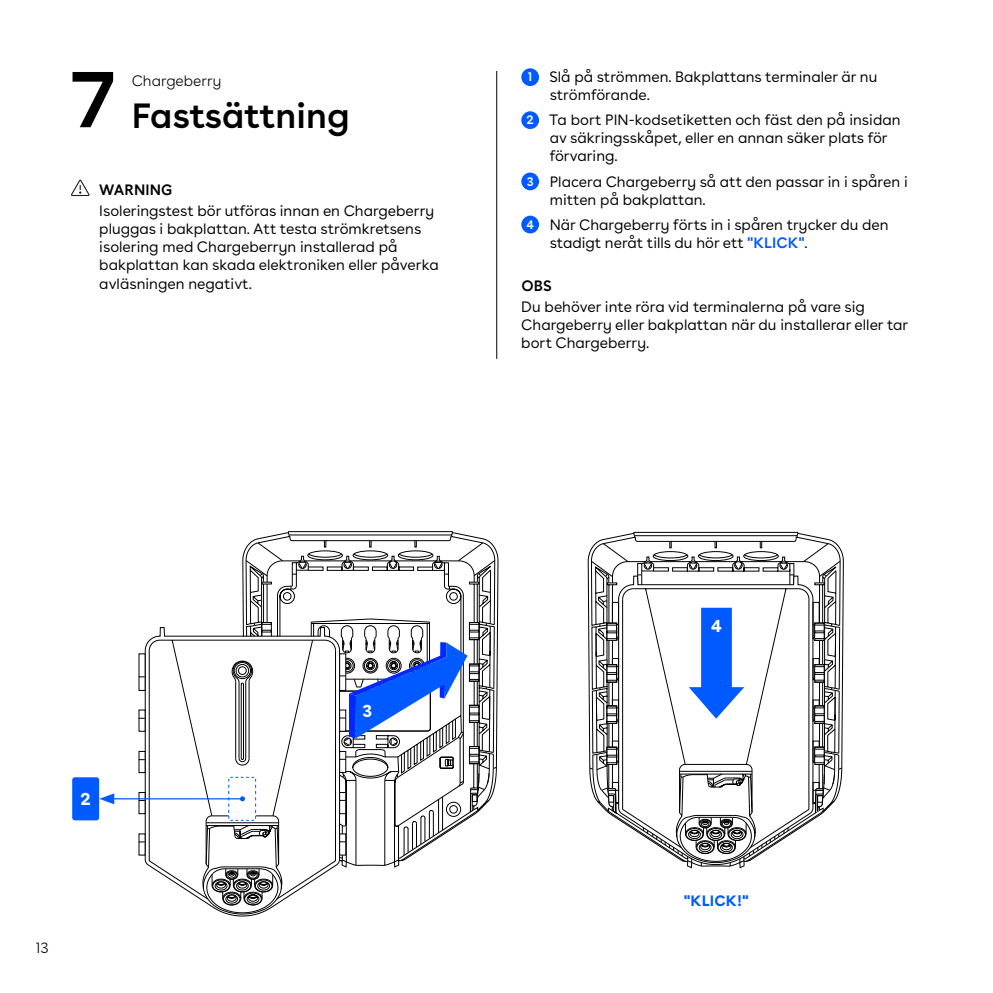
<style>
.page{position:relative;width:993px;height:993px;background:#fff}
.page>*{position:absolute;margin:0;border:0;box-sizing:border-box;transform-origin:0 0}
.t1{font:600 80px "Buenos Aires";color:#000}
.t2{font:600 35px "Buenos Aires";color:#000}
.t3{font:700 17.5px "Buenos Aires";color:#fff}
.t4{font:15px/18px "Buenos Aires";color:#000}
.t5{font:300 15px "Buenos Aires";color:#000}
.t6{font:600 15px "Buenos Aires";letter-spacing:.01em;color:#000}
.t7{font:700 15px "Buenos Aires";letter-spacing:.01em;color:#005aff}
.t8{font:600 12.5px "Buenos Aires";color:#fff}
.s1{font-weight:600;color:#005aff}
</style>
<div class="page">
<svg style="left:71px;top:180px;width:19px;height:16px"></svg>
<svg style="left:589px;top:536px;width:252px;height:332px"></svg>
<svg style="left:144px;top:635px;width:115px;height:281px"></svg>
<svg style="left:148px;top:649px;width:11px;height:250px"></svg>
<svg style="left:138px;top:653px;width:7px;height:37px"></svg>
<svg style="left:138px;top:709px;width:7px;height:22px"></svg>
<svg style="left:138px;top:750px;width:7px;height:22px"></svg>
<svg style="left:138px;top:791px;width:7px;height:22px"></svg>
<svg style="left:138px;top:833px;width:7px;height:22px"></svg>
<div style="left:521px;top:68px;width:18px;height:18px;background:#005aff;border-radius:50%"></div>
<div style="left:521px;top:111px;width:18px;height:18px;background:#005aff;border-radius:50%"></div>
<div style="left:521px;top:172px;width:18px;height:18px;background:#005aff;border-radius:50%"></div>
<div style="left:521px;top:216px;width:18px;height:17px;background:#005aff;border-radius:50%"></div>
<hr style="left:496px;top:71px;width:1px;height:288px;background:#000">
<div style="left:72px;top:777px;width:27px;height:43px;background:#005aff;border-radius:3px"></div>
<hr style="left:110px;top:798px;width:132px;height:1px;background:#005aff">
<svg style="left:159px;top:535px;width:337px;height:379px"></svg>
<svg style="left:99px;top:793px;width:15px;height:11px"></svg>
<h1 class="t1" style="left:71px;top:32px;width:46px">7</h1>
<p class="t5" style="left:132px;top:69px;width:91px">Chargeberry</p>
<h2 class="t2" style="left:132px;top:86px;width:219px">Fastsättning</h2>
<p class="t6" style="left:99px;top:177px;width:75px">WARNING</p>
<p class="t4" style="left:99px;top:201px;width:341px">Isoleringstest bör utföras innan en Chargeberry pluggas i bakplattan. Att testa strömkretsens isolering med Chargeberryn installerad på bakplattan kan skada elektroniken eller påverka avläsningen negativt.</p>
<p class="t4" style="left:549px;top:67px;width:329px">Slå på strömmen. Bakplattans terminaler är nu strömförande.</p>
<p class="t4" style="left:549px;top:110px;width:353px">Ta bort PIN-kodsetiketten och fäst den på insidan av säkringsskåpet, eller en annan säker plats för förvaring.</p>
<p class="t4" style="left:549px;top:171px;width:359px">Placera Chargeberry så att den passar in i spåren i mitten på bakplattan.</p>
<p class="t4" style="left:549px;top:214px;width:340px">När Chargeberry förts in i spåren trycker du den stadigt neråt tills du hör ett <span class="s1">"KLICK"</span>.</p>
<p class="t6" style="left:521px;top:273px;width:32px">OBS</p>
<p class="t4" style="left:521px;top:297px;width:388px">Du behöver inte röra vid terminalerna på vare sig<br>Chargeberry eller bakplattan när du installerar eller tar bort Chargeberry.</p>
<p class="t8" style="left:527px;top:67px;width:6px">1</p>
<p class="t8" style="left:526px;top:110px;width:9px">2</p>
<p class="t8" style="left:526px;top:171px;width:8px">3</p>
<p class="t8" style="left:526px;top:214px;width:9px">4</p>
<p class="t3" style="left:81px;top:784px;width:12px">2</p>
<p class="t5" style="left:35px;top:935px;width:15px">13</p>
<p class="t3" style="left:362px;top:695px;width:11px">3</p>
<p class="t3" style="left:710px;top:610px;width:12px">4</p>
<p class="t7" style="left:684px;top:887px;width:66px">"KLICK!"</p>
</div>
